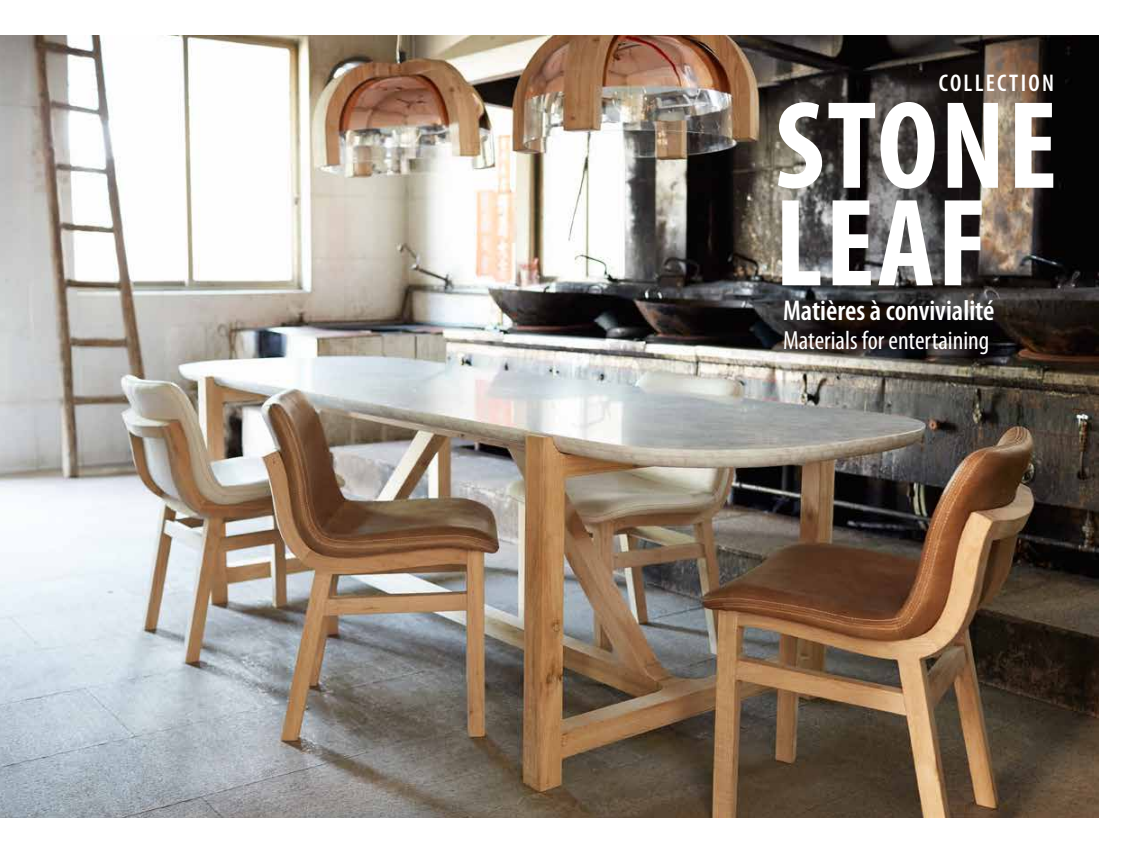
<style>
.page{position:relative;width:1134px;height:851px;background:#fff}
.page>*{position:absolute;margin:0;border:0;box-sizing:border-box;transform-origin:0 0}
.t1{font:700 condensed 125.75px/97.5px "Myriad Pro";letter-spacing:.02em;color:#fff}
.t2{font:600 condensed 28.75px "Myriad Pro";color:#fff}
.t3{font:condensed 26.25px "Myriad Pro";color:#fff}
.t4{font:600 condensed 24.25px "Myriad Pro";letter-spacing:.095em;color:#fff}
</style>
<div class="page">
<img style="left:0;top:35px;width:1098px;height:782px">
<p class="t4" style="left:939px;top:70px;width:117px">COLLECTION</p>
<h1 class="t1" style="left:775px;top:99px;width:284px">STONE<br>LEAF</h1>
<p class="t2" style="left:783px;top:295px;width:213px">Matières à convivialité</p>
<p class="t3" style="left:783px;top:326px;width:208px">Materials for entertaining</p>
</div>
